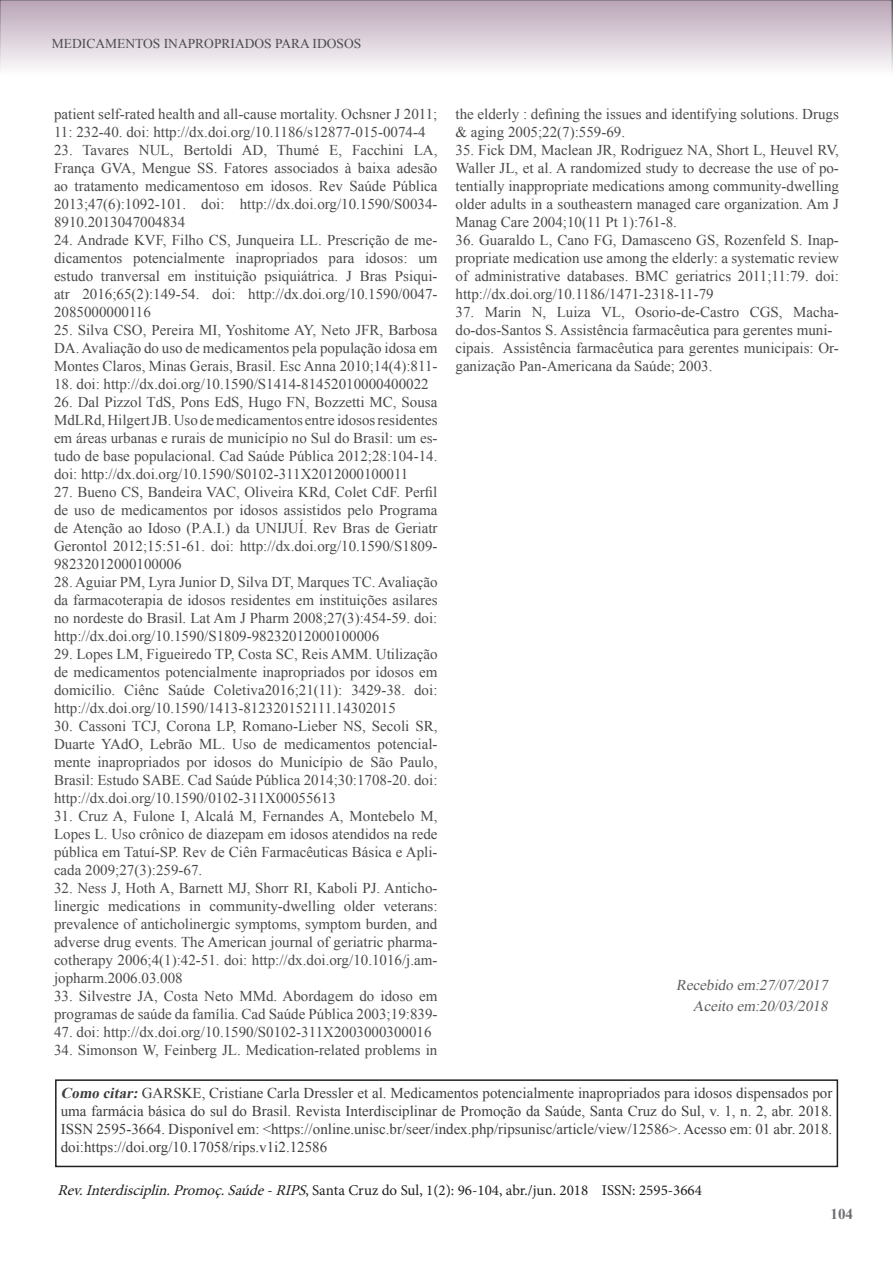
<style>
.page{position:relative;width:893px;height:1263px;background:#fff}
.page>*{position:absolute;margin:0;border:0;box-sizing:border-box;transform-origin:0 0}
.t1{font:15px/18px "Times New Roman";color:#494a4b;text-align:justify}
.t2{font:15px/18px "Times New Roman";color:#3e3e3f;text-align:justify}
.t3{font:15px "Minion Pro";color:#231f20}
.t4{font:italic 15px "Times New Roman";color:#5f5f62}
.t5{font:700 15px "Times New Roman";color:#6c6d70}
.t6{font:13.5px "Times New Roman";color:#4b4c4d}
.s1{font-weight:700;font-style:italic}
.s2{font-style:italic}
</style>
<div class="page">
<svg style="left:0;top:0;width:893px;height:72px;background:#d8cdd7"></svg>
<div style="left:55px;top:1079px;width:783px;height:88px;border:2px solid #231f20"></div>
<p class="t6" style="left:52px;top:35px;width:311px">MEDICAMENTOS INAPROPRIADOS PARA IDOSOS</p>
<p class="t1" style="left:54px;top:105px;width:385px">patient self-rated health and all-cause mortality. Ochsner J 2011;<br>11: 232-40. doi: http://dx.doi.org/10.1186/s12877-015-0074-4</p>
<p class="t1" style="left:54px;top:141px;width:385px">23. Tavares NUL, Bertoldi AD, Thumé E, Facchini LA, França GVA, Mengue SS. Fatores associados à baixa adesão ao tratamento medicamentoso em idosos. Rev Saúde Pública 2013;47(6):1092-101. doi: http://dx.doi.org/10.1590/S0034- 8910.2013047004834</p>
<p class="t1" style="left:54px;top:231px;width:385px">24. Andrade KVF, Filho CS, Junqueira LL. Prescrição de me&shy;dicamentos potencialmente inapropriados para idosos: um estudo tranversal em instituição psiquiátrica. J Bras Psiqui&shy;atr 2016;65(2):149-54. doi: http://dx.doi.org/10.1590/0047- 2085000000116</p>
<p class="t1" style="left:54px;top:321px;width:385px">25. Silva CSO, Pereira MI, Yoshitome AY, Neto JFR, Barbosa DA. Avaliação do uso de medicamentos pela população idosa em Montes Claros, Minas Gerais, Brasil. Esc Anna 2010;14(4):811-</p>
<p class="t1" style="left:54px;top:375px;width:376px">18. doi: http://dx.doi.org/10.1590/S1414-81452010000400022</p>
<p class="t1" style="left:54px;top:393px;width:385px">26. Dal Pizzol TdS, Pons EdS, Hugo FN, Bozzetti MC, Sousa MdLRd, Hilgert JB. Uso de medicamentos entre idosos residentes em áreas urbanas e rurais de município no Sul do Brasil: um es&shy;tudo de base populacional. Cad Saúde Pública 2012;28:104-14. doi: http://dx.doi.org/10.1590/S0102-311X2012000100011</p>
<p class="t1" style="left:54px;top:483px;width:385px">27. Bueno CS, Bandeira VAC, Oliveira KRd, Colet CdF. Perfil de uso de medicamentos por idosos assistidos pelo Programa de Atenção ao Idoso (P.A.I.) da UNIJUÍ. Rev Bras de Geriatr Gerontol 2012;15:51-61. doi: http://dx.doi.org/10.1590/S1809- 98232012000100006</p>
<p class="t1" style="left:54px;top:573px;width:385px">28. Aguiar PM, Lyra Junior D, Silva DT, Marques TC. Avaliação da farmacoterapia de idosos residentes em instituições asilares no nordeste do Brasil. Lat Am J Pharm 2008;27(3):454-59. doi: http://dx.doi.org/10.1590/S1809-98232012000100006</p>
<p class="t1" style="left:54px;top:645px;width:385px">29. Lopes LM, Figueiredo TP, Costa SC, Reis AMM. Utilização de medicamentos potencialmente inapropriados por idosos em domicílio. Ciênc Saúde Coletiva2016;21(11): 3429-38. doi: http://dx.doi.org/10.1590/1413-812320152111.14302015</p>
<p class="t1" style="left:54px;top:717px;width:385px">30. Cassoni TCJ, Corona LP, Romano-Lieber NS, Secoli SR, Duarte YAdO, Lebrão ML. Uso de medicamentos potencial&shy;mente inapropriados por idosos do Município de São Paulo, Brasil: Estudo SABE. Cad Saúde Pública 2014;30:1708-20. doi: http://dx.doi.org/10.1590/0102-311X00055613</p>
<p class="t1" style="left:54px;top:807px;width:385px">31. Cruz A, Fulone I, Alcalá M, Fernandes A, Montebelo M, Lopes L. Uso crônico de diazepam em idosos atendidos na rede pública em Tatuí-SP. Rev de Ciên Farmacêuticas Básica e Apli&shy;cada 2009;27(3):259-67.</p>
<p class="t1" style="left:54px;top:879px;width:385px">32. Ness J, Hoth A, Barnett MJ, Shorr RI, Kaboli PJ. Anticho&shy;linergic medications in community-dwelling older veterans: prevalence of anticholinergic symptoms, symptom burden, and adverse drug events. The American journal of geriatric pharma&shy;cotherapy 2006;4(1):42-51. doi: http://dx.doi.org/10.1016/j.am&shy;jopharm.2006.03.008</p>
<p class="t1" style="left:54px;top:987px;width:385px">33. Silvestre JA, Costa Neto MMd. Abordagem do idoso em programas de saúde da família. Cad Saúde Pública 2003;19:839-</p>
<p class="t1" style="left:54px;top:1023px;width:379px">47. doi: http://dx.doi.org/10.1590/S0102-311X2003000300016</p>
<p class="t1" style="left:54px;top:1041px;width:385px">34. Simonson W, Feinberg JL. Medication-related problems in</p>
<p class="t1" style="left:455px;top:105px;width:385px">the elderly : defining the issues and identifying solutions. Drugs &amp; aging 2005;22(7):559-69.</p>
<p class="t1" style="left:455px;top:141px;width:385px">35. Fick DM, Maclean JR, Rodriguez NA, Short L, Heuvel RV, Waller JL, et al. A randomized study to decrease the use of po&shy;tentially inappropriate medications among community-dwelling older adults in a southeastern managed care organization. Am J Manag Care 2004;10(11 Pt 1):761-8.</p>
<p class="t1" style="left:455px;top:231px;width:385px">36. Guaraldo L, Cano FG, Damasceno GS, Rozenfeld S. Inap&shy;propriate medication use among the elderly: a systematic review of administrative databases. BMC geriatrics 2011;11:79. doi: http://dx.doi.org/10.1186/1471-2318-11-79</p>
<p class="t1" style="left:455px;top:303px;width:385px">37. Marin N, Luiza VL, Osorio-de-Castro CGS, Macha&shy;do-dos-Santos S. Assistência farmacêutica para gerentes muni-</p>
<p class="t1" style="left:455px;top:339px;width:385px">cipais. Assistência farmacêutica para gerentes municipais: Or&shy;ganização Pan-Americana da Saúde; 2003.</p>
<p class="t4" style="left:676px;top:975px;width:156px">Recebido em:27/07/2017</p>
<p class="t4" style="left:693px;top:996px;width:140px">Aceito em:20/03/2018</p>
<p class="t2" style="left:61px;top:1084px;width:773px"><span class="s1">Como citar:</span>GARSKE, Cristiane Carla Dressler et al. Medicamentos potencialmente inapropriados para idosos dispensados por uma farmácia básica do sul do Brasil. Revista Interdisciplinar de Promoção da Saúde, Santa Cruz do Sul, v. 1, n. 2, abr. 2018.<br>ISSN 2595-3664. Disponível em: &lt;https://online.unisc.br/seer/index.php/ripsunisc/article/view/12586&gt;. Acesso em: 01 abr. 2018. doi:https://doi.org/10.17058/rips.v1i2.12586</p>
<p class="t3" style="left:57px;top:1180px;width:646px"><span class="s2">Rev.Interdisciplin.Promoç.Saúde-RIPS</span>, Santa Cruz do Sul, 1(2): 96-104, abr./jun. 2018 ISSN: 2595-3664</p>
<p class="t5" style="left:831px;top:1204px;width:24px">104</p>
</div>
